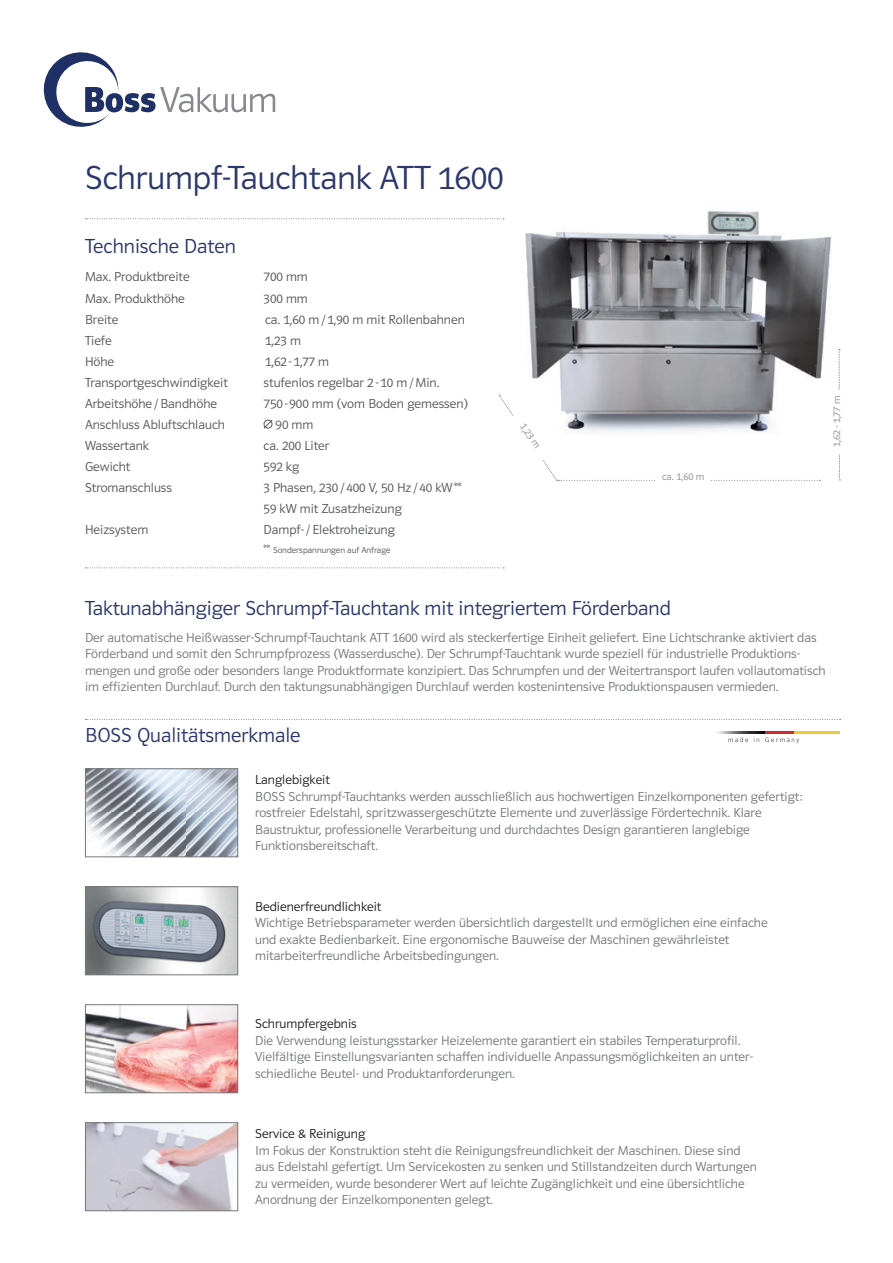
<style>
.page{position:relative;width:893px;height:1263px;background:#fff}
.page>*{position:absolute;margin:0;border:0;box-sizing:border-box;transform-origin:0 0}
.t1{font:34.5px "Polo 11 Leicht";color:#2c376c}
.t2{font:21px "Polo 11 Leicht";color:#2c376c}
.t3{font:13.5px/16.5px "Polo 11 Leicht";color:#76787b}
.t4{font:13.5px/21px "Polo 11 Leicht";color:#57585a}
.t5{font:13.5px "Polo 11 Leicht";color:#231f20}
.t6{font:10.5px "Polo 11 Leicht";color:#8f9194}
.t7{font:9px "Polo 11 Leicht";color:#57585a}
.s1{font-size:12px}
</style>
<div class="page">
<img style="left:525px;top:211px;width:314px;height:184px">
<svg style="left:263px;top:419px;width:10px;height:10px"></svg>
<svg style="left:85px;top:567px;width:419px;height:1px"></svg>
<svg style="left:85px;top:218px;width:419px;height:1px"></svg>
<svg style="left:44px;top:52px;width:231px;height:75px"></svg>
<svg style="left:728px;top:737px;width:20px;height:5px"></svg>
<hr style="left:779px;top:731px;width:60px;height:3px;background:#eccb38">
<img style="left:717px;top:731px;width:37px;height:3px">
<svg style="left:754px;top:731px;width:45px;height:12px"></svg>
<svg style="left:85px;top:719px;width:756px;height:1px"></svg>
<img style="left:87px;top:888px;width:149px;height:85px">
<div style="left:85px;top:886px;width:153px;height:89px;border:1px solid #76787b"></div>
<img style="left:87px;top:1124px;width:149px;height:85px">
<div style="left:85px;top:1122px;width:153px;height:89px;border:1px solid #76787b"></div>
<img style="left:87px;top:1006px;width:149px;height:85px">
<div style="left:85px;top:1004px;width:153px;height:89px;border:1px solid #76787b"></div>
<img style="left:87px;top:770px;width:149px;height:85px">
<div style="left:85px;top:768px;width:153px;height:89px;border:1px solid #76787b"></div>
<svg style="left:839px;top:349px;width:1px;height:132px"></svg>
<svg style="left:499px;top:395px;width:321px;height:86px"></svg>
<div style="left:832px;top:389px;width:14px;height:64px;background:#fff"></div>
<h1 class="t1" style="left:85px;top:159px;width:420px">Schrumpf-Tauchtank ATT 1600</h1>
<h2 class="t2" style="left:85px;top:235px;width:152px">Technische Daten</h2>
<p class="t4" style="left:85px;top:267px;width:106px">Max. Produktbreite</p>
<p class="t4" style="left:264px;top:267px;width:46px">700 mm</p>
<p class="t4" style="left:85px;top:288px;width:101px">Max. Produkthöhe</p>
<p class="t4" style="left:264px;top:288px;width:46px">300 mm</p>
<p class="t4" style="left:85px;top:309px;width:35px">Breite</p>
<p class="t4" style="left:265px;top:309px;width:201px">ca. 1,60 m / 1,90 m mit Rollenbahnen</p>
<p class="t4" style="left:85px;top:330px;width:28px">Tiefe</p>
<p class="t4" style="left:265px;top:330px;width:37px">1,23 m</p>
<p class="t4" style="left:85px;top:351px;width:31px">Höhe</p>
<p class="t4" style="left:265px;top:351px;width:65px">1,62 - 1,77 m</p>
<p class="t4" style="left:85px;top:372px;width:144px">Transportgeschwindigkeit</p>
<p class="t4" style="left:264px;top:372px;width:177px">stufenlos regelbar 2 - 10 m / Min.</p>
<p class="t4" style="left:85px;top:393px;width:134px">Arbeitshöhe / Bandhöhe</p>
<p class="t4" style="left:264px;top:393px;width:206px">750 - 900 mm (vom Boden gemessen)</p>
<p class="t4" style="left:85px;top:414px;width:141px">Anschluss Abluftschlauch</p>
<p class="t4" style="left:276px;top:414px;width:39px">90 mm</p>
<p class="t4" style="left:85px;top:435px;width:65px">Wassertank</p>
<p class="t4" style="left:264px;top:435px;width:67px">ca. 200 Liter</p>
<p class="t4" style="left:85px;top:456px;width:47px">Gewicht</p>
<p class="t4" style="left:264px;top:456px;width:37px">592 kg</p>
<p class="t4" style="left:85px;top:477px;width:89px">Stromanschluss</p>
<p class="t4" style="left:264px;top:477px;width:199px">3 Phasen, 230 / 400 V, 50 Hz / 40 kW **<br>59 kW mit Zusatzheizung</p>
<p class="t4" style="left:85px;top:519px;width:65px">Heizsystem</p>
<p class="t4" style="left:264px;top:519px;width:133px">Dampf- / Elektroheizung</p>
<p class="t7" style="left:264px;top:545px;width:128px"><span class="s1">**</span> Sonderspannungen auf Anfrage</p>
<p class="t6" style="left:527px;top:421px;width:29px;rotate:55deg">1,23 m</p>
<p class="t6" style="left:662px;top:471px;width:44px">ca. 1,60 m</p>
<p class="t6" style="left:831px;top:447px;width:53px;rotate:-90deg">1,62 - 1,77 m</p>
<h2 class="t2" style="left:85px;top:597px;width:587px">Taktunabhängiger Schrumpf-Tauchtank mit integriertem Förderband</h2>
<p class="t3" style="left:85px;top:629px;width:742px">Der automatische Heißwasser-Schrumpf-Tauchtank ATT 1600 wird als steckerfertige Einheit geliefert. Eine Lichtschranke aktiviert das Förderband und somit den Schrumpfprozess (Wasserdusche). Der Schrumpf-Tauchtank wurde speziell für industrielle Produktions&shy;mengen und große oder besonders lange Produktformate konzipiert. Das Schrumpfen und der Weitertransport laufen vollautomatisch im effizienten Durchlauf. Durch den taktungsunabhängigen Durchlauf werden kostenintensive Produktionspausen vermieden.</p>
<h2 class="t2" style="left:85px;top:724px;width:217px">BOSS Qualitätsmerkmale</h2>
<p class="t5" style="left:255px;top:773px;width:76px">Langlebigkeit</p>
<p class="t3" style="left:255px;top:788px;width:549px">BOSS Schrumpf-Tauchtanks werden ausschließlich aus hochwertigen Einzelkomponenten gefertigt: rostfreier Edelstahl, spritzwassergeschützte Elemente und zuverlässige Fördertechnik. Klare Baustruktur, professionelle Verarbeitung und durchdachtes Design garantieren langlebige Funktionsbereitschaft.</p>
<p class="t5" style="left:255px;top:899px;width:128px">Bedienerfreundlichkeit</p>
<p class="t3" style="left:255px;top:914px;width:514px">Wichtige Betriebsparameter werden übersichtlich dargestellt und ermöglichen eine einfache und exakte Bedienbarkeit. Eine ergonomische Bauweise der Maschinen gewährleistet mitarbeiterfreundliche Arbeitsbedingungen.</p>
<p class="t5" style="left:255px;top:1017px;width:103px">Schrumpfergebnis</p>
<p class="t3" style="left:255px;top:1032px;width:499px">Die Verwendung leistungsstarker Heizelemente garantiert ein stabiles Temperaturprofil.<br>Vielfältige Einstellungsvarianten schaffen individuelle Anpassungsmöglichkeiten an unter&shy;schiedliche Beutel- und Produktanforderungen.</p>
<p class="t5" style="left:255px;top:1126px;width:112px">Service &amp; Reinigung</p>
<p class="t3" style="left:255px;top:1142px;width:503px">Im Fokus der Konstruktion steht die Reinigungsfreundlichkeit der Maschinen. Diese sind aus Edelstahl gefertigt. Um Servicekosten zu senken und Stillstandzeiten durch Wartungen zu vermeiden, wurde besonderer Wert auf leichte Zugänglichkeit und eine übersichtliche Anordnung der Einzelkomponenten gelegt.</p>
</div>
